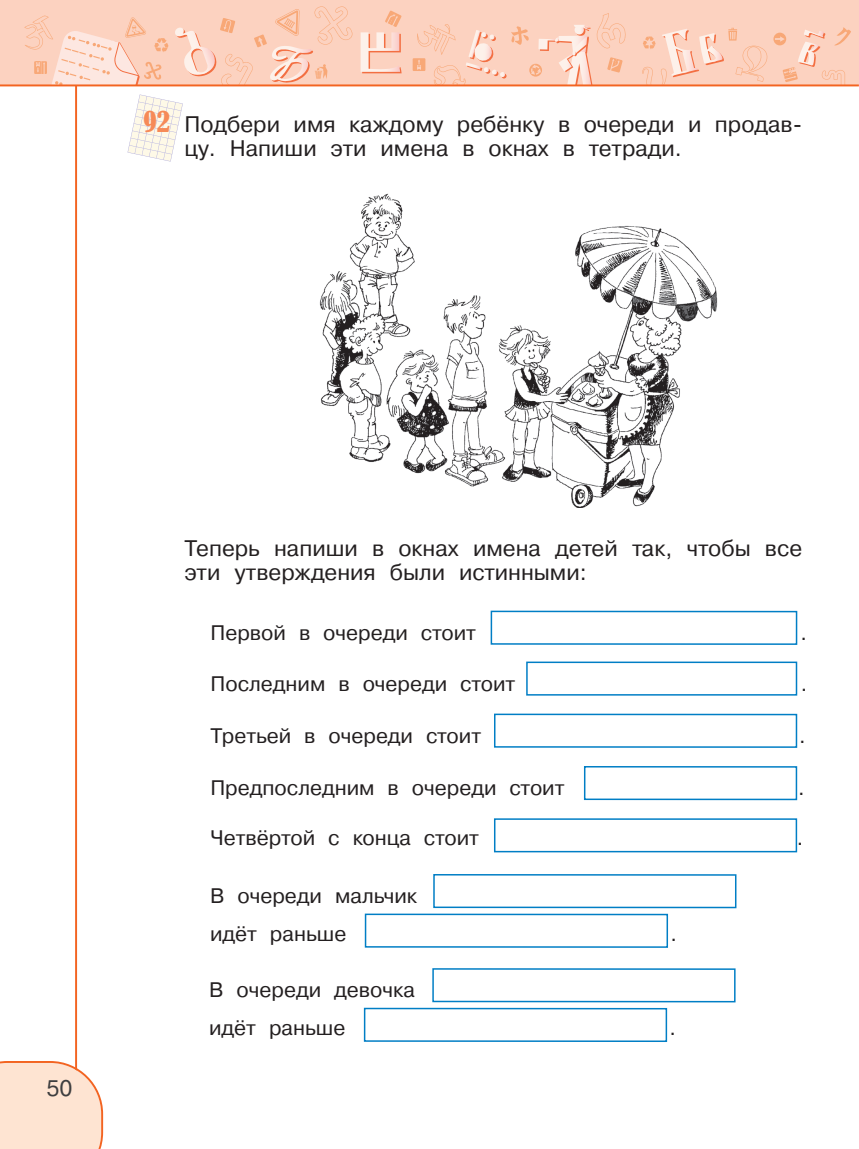
<style>
.page{position:relative;width:859px;height:1149px;background:#fff}
.page>*{position:absolute;margin:0;border:0;box-sizing:border-box;transform-origin:0 0}
.t1{font:condensed 27px "Bernard";color:#f68a58}
.t2{font:22.5px/24px "Pragmatica Book AC";color:#231f20}
.t3{font:22.5px "Pragmatica Book AC";color:#3e3e3f}
.t4{font:21px/37.5px "Pragmatica Book AC";color:#231f20}
</style>
<div class="page">
<hr style="left:75px;top:42px;width:2px;height:1038px;background:#f36421">
<div style="left:0;top:0;width:859px;height:85px;background:#fcd2c0"></div>
<svg style="left:773px;top:33px;width:13px;height:12px"></svg>
<svg style="left:385px;top:10px;width:17px;height:17px"></svg>
<svg style="left:24px;top:15px;width:144px;height:69px"></svg>
<svg style="left:196px;top:6px;width:156px;height:78px"></svg>
<svg style="left:362px;top:34px;width:40px;height:39px"></svg>
<svg style="left:642px;top:28px;width:126px;height:56px"></svg>
<img style="left:175px;top:27px;width:41px;height:49px">
<img style="left:270px;top:45px;width:42px;height:36px">
<img style="left:361px;top:32px;width:39px;height:40px">
<svg style="left:413px;top:13px;width:213px;height:71px"></svg>
<img style="left:573px;top:36px;width:14px;height:17px">
<img style="left:699px;top:33px;width:23px;height:31px">
<img style="left:662px;top:29px;width:36px;height:47px">
<svg style="left:775px;top:28px;width:76px;height:56px"></svg>
<img style="left:803px;top:30px;width:21px;height:7px">
<img style="left:798px;top:42px;width:21px;height:23px">
<svg style="left:0;top:1060px;width:103px;height:88px;background:#fde1ce"></svg>
<hr style="left:0;top:84px;width:859px;height:2px;background:#f36421">
<div style="left:491px;top:610px;width:306px;height:34px;border:2px solid #007ec5"></div>
<div style="left:526px;top:661px;width:271px;height:34px;border:2px solid #007ec5"></div>
<div style="left:494px;top:713px;width:303px;height:34px;border:2px solid #007ec5"></div>
<div style="left:584px;top:765px;width:213px;height:35px;border:2px solid #007ec5"></div>
<div style="left:494px;top:818px;width:303px;height:34px;border:2px solid #007ec5"></div>
<div style="left:433px;top:873px;width:303px;height:35px;border:2px solid #007ec5"></div>
<div style="left:365px;top:913px;width:303px;height:34px;border:2px solid #007ec5"></div>
<div style="left:432px;top:967px;width:303px;height:35px;border:2px solid #007ec5"></div>
<div style="left:364px;top:1007px;width:303px;height:34px;border:2px solid #007ec5"></div>
<svg style="left:128px;top:94px;width:55px;height:67px"></svg>
<img style="left:319px;top:193px;width:399px;height:314px">
<svg style="left:405px;top:193px;width:153px;height:129px"></svg>
<p class="t1" style="left:143px;top:107px;width:28px">92</p>
<p class="t2" style="left:184px;top:114px;width:619px">Под бе ри имя каж до му ре бён ку в оче ре ди и про дав - цу. Напиши эти име на в ок нах в тетради.</p>
<p class="t3" style="left:47px;top:1079px;width:28px">50</p>
<p class="t2" style="left:184px;top:538px;width:619px">Те перь на пи ши в ок нах име на де тей так, что бы все эти утверж де ния бы ли ис тин ны ми:</p>
<p class="t4" style="left:210px;top:615px;width:267px">Первой в очереди стоит</p>
<p class="t4" style="left:210px;top:666px;width:306px">Последним в очереди стоит</p>
<p class="t4" style="left:210px;top:718px;width:272px">Третьей в очереди стоит</p>
<p class="t4" style="left:210px;top:770px;width:356px">Предпоследним в очереди стоит</p>
<p class="t4" style="left:210px;top:821px;width:270px">Четвёртой с конца стоит</p>
<p class="t4" style="left:210px;top:878px;width:209px">В очереди мальчик идёт раньше</p>
<p class="t4" style="left:209px;top:972px;width:207px">В очереди девочка идёт раньше</p>
<p class="t4" style="left:670px;top:916px;width:8px">.</p>
<p class="t4" style="left:669px;top:1010px;width:8px">.</p>
<p class="t4" style="left:800px;top:615px;width:8px">.</p>
<p class="t4" style="left:801px;top:666px;width:8px">.</p>
<p class="t4" style="left:799px;top:718px;width:8px">.</p>
<p class="t4" style="left:798px;top:771px;width:8px">.</p>
<p class="t4" style="left:797px;top:821px;width:8px">.</p>
</div>
